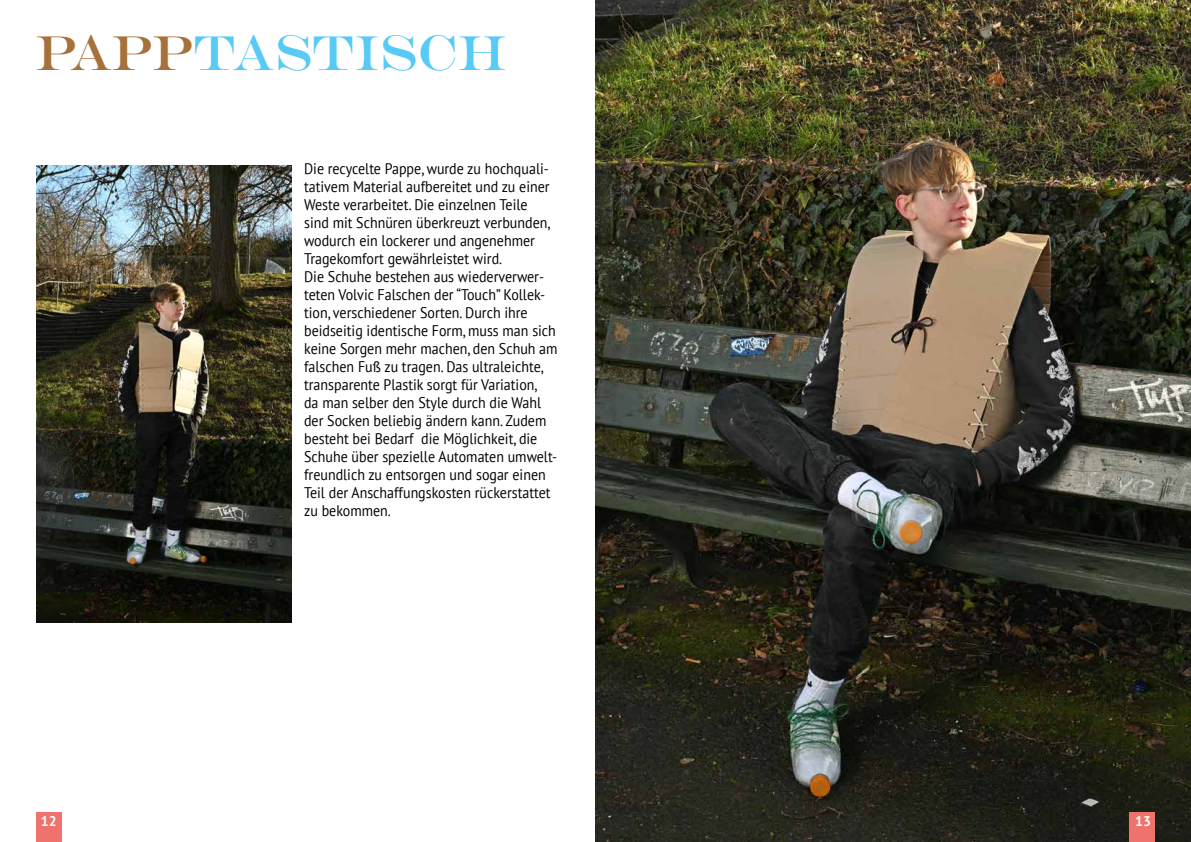
<style>
.page{position:relative;width:1191px;height:842px;background:#fff}
.page>*{position:absolute;margin:0;border:0;box-sizing:border-box;transform-origin:0 0}
.t1{font:49.9px "Engravers";color:#57caf5;scale:.96 1}
.t2{font:15.4px/18px "PT Sans";color:#000;scale:.91 1}
.t3{font:700 14px "PT Sans";color:#fff}
.s1{color:#a7723a}
</style>
<div class="page">
<img style="left:595px;top:0;width:596px;height:842px">
<img style="left:36px;top:165px;width:255px;height:457px">
<div style="left:1129px;top:812px;width:26px;height:30px;background:#ef726c"></div>
<div style="left:36px;top:812px;width:26px;height:30px;background:#ef726c"></div>
<h1 class="t1" style="left:36px;top:23px;width:491px"><span class="s1">PAPP</span>TASTISCH</h1>
<p class="t2" style="left:304px;top:160px;width:280px">Die recycelte Pappe, wurde zu hochquali&shy;tativem Material aufbereitet und zu einer Weste verarbeitet. Die einzelnen Teile<br>sind mit Schnüren überkreuzt verbunden, wodurch ein lockerer und angenehmer Tragekomfort gewährleistet wird.<br>Die Schuhe bestehen aus wiederverwer&shy;teten Volvic Falschen der “Touch” Kollek&shy;tion, verschiedener Sorten. Durch ihre beidseitig identische Form, muss man sich keine Sorgen mehr machen, den Schuh am falschen Fuß zu tragen. Das ultraleichte, transparente Plastik sorgt für Variation,<br>da man selber den Style durch die Wahl der Socken beliebig ändern kann. Zudem besteht bei Bedarf die Möglichkeit, die Schuhe über spezielle Automaten umwelt&shy;freundlich zu entsorgen und sogar einen Teil der Anschaffungskosten rückerstattet zu bekommen.</p>
<p class="t3" style="left:41px;top:811px;width:17px">12</p>
<p class="t3" style="left:1135px;top:811px;width:17px">13</p>
</div>
